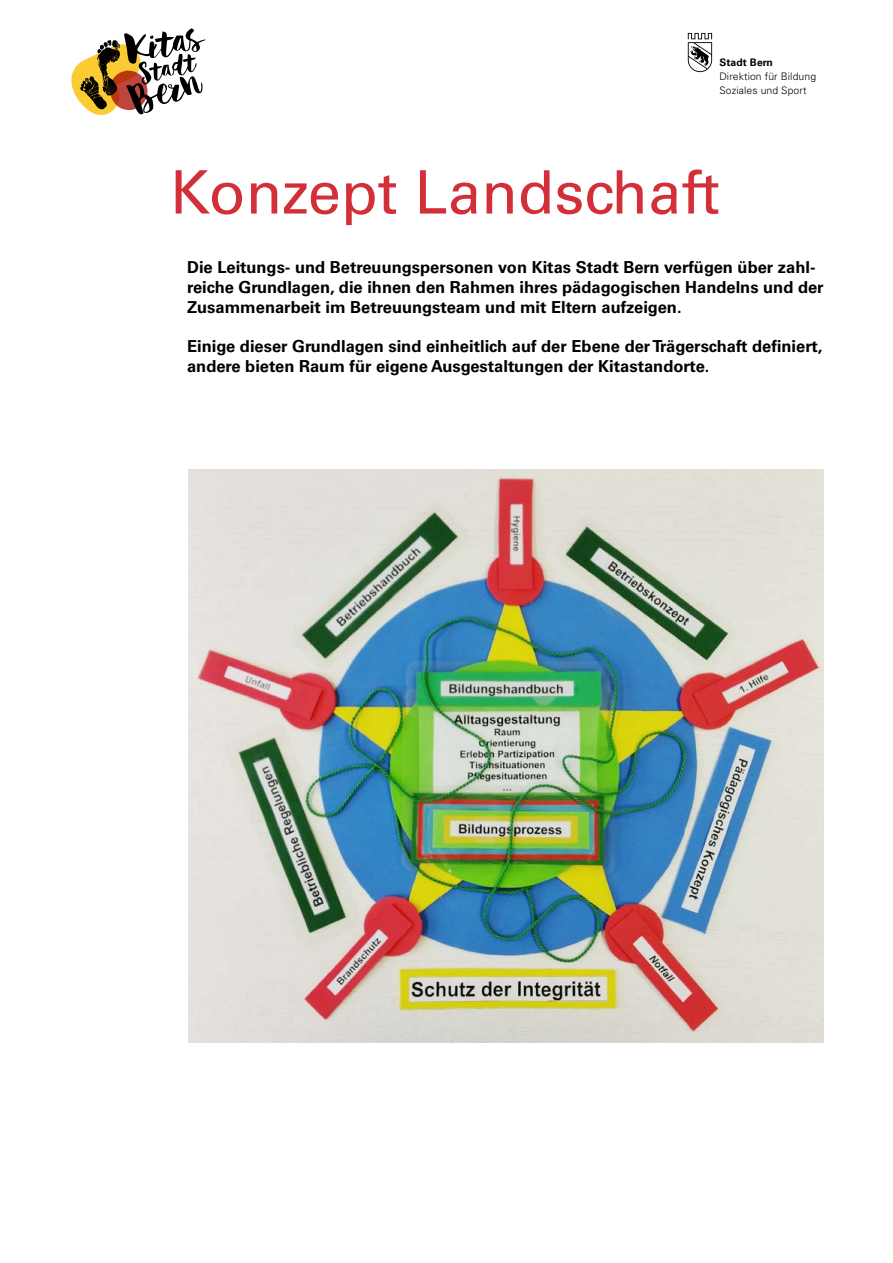
<style>
.page{position:relative;width:893px;height:1263px;background:#fff}
.page>*{position:absolute;margin:0;border:0;box-sizing:border-box;transform-origin:0 0}
.t1{font:60px "Univers LT Std";color:#d22f38}
.t2{font:700 16.5px/19.8px "Univers LT Std";color:#000}
.t3{font:300 10.35px/14.1px "Univers LT Std";letter-spacing:.01em;color:#000}
.t4{font:700 10.35px "Univers LT Std";letter-spacing:.01em;color:#000}
</style>
<div class="page">
<svg style="left:71px;top:28px;width:134px;height:87px"></svg>
<svg style="left:688px;top:33px;width:24px;height:39px"></svg>
<img style="left:188px;top:470px;width:636px;height:573px">
<p class="t4" style="left:719px;top:57px;width:55px">Stadt Bern</p>
<p class="t3" style="left:719px;top:69px;width:98px">Direktion für Bildung<br>Soziales und Sport</p>
<h1 class="t1" style="left:170px;top:157px;width:551px">Konzept Landschaft</h1>
<p class="t2" style="left:187px;top:257px;width:638px">Die Leitungs- und Betreuungspersonen von Kitas Stadt Bern verfügen über zahl&shy;reiche Grundlagen, die ihnen den Rahmen ihres pädagogischen Handelns und der<br>Zusammenarbeit im Betreuungsteam und mit Eltern aufzeigen.</p>
<p class="t2" style="left:187px;top:337px;width:637px">Einige dieser Grundlagen sind einheitlich auf der Ebene der Trägerschaft definiert, andere bieten Raum für eigene Ausgestaltungen der Kitastandorte.</p>
</div>
